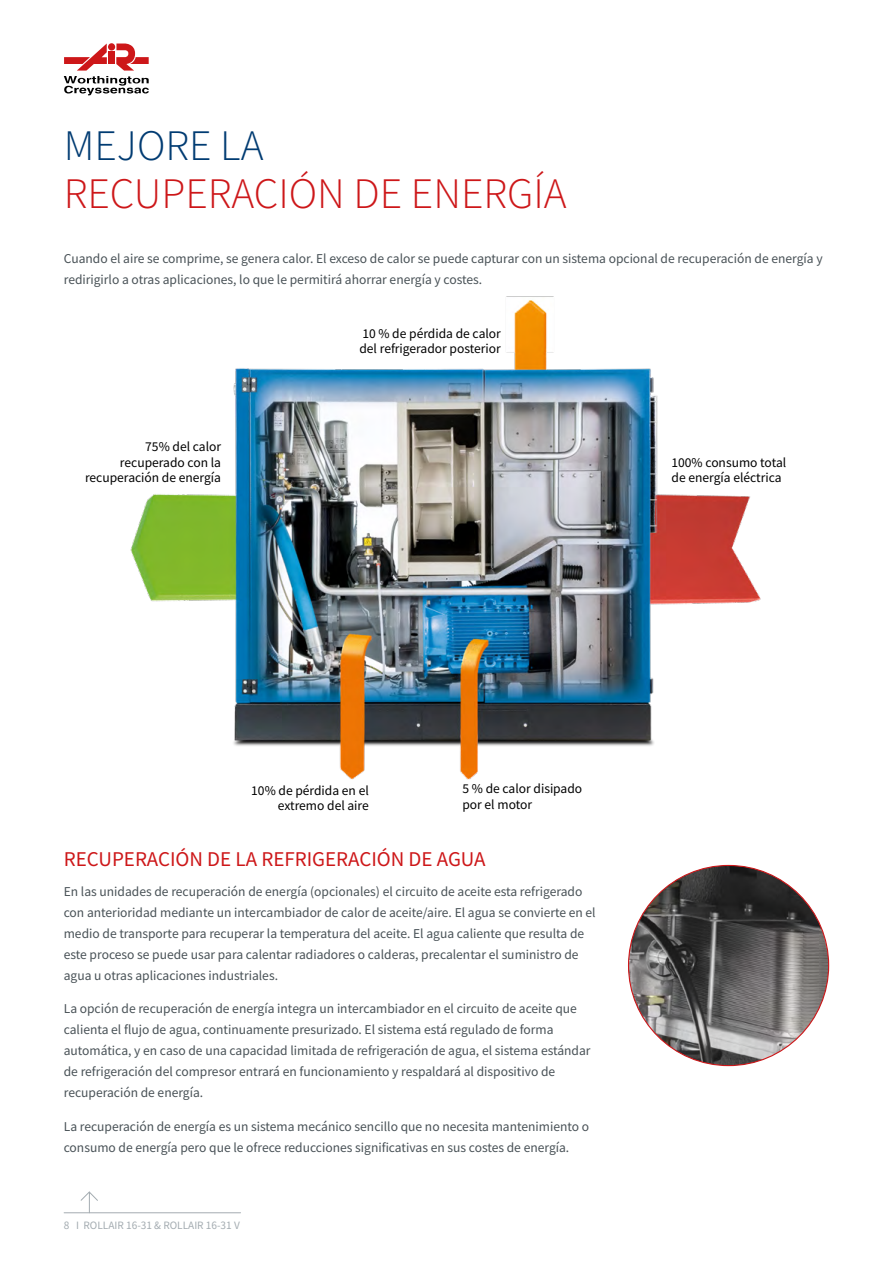
<style>
.page{position:relative;width:893px;height:1263px;background:#fff}
.page>*{position:absolute;margin:0;border:0;box-sizing:border-box;transform-origin:0 0}
.t1{font:300 43.5px "Source Sans Pro";color:#cd1719}
.t2{font:300 43.5px "Source Sans Pro";color:#003b72}
.t3{font:21px "Source Sans Pro";color:#cd1719}
.t4{font:13.5px/21px "Source Sans Pro";color:#485156}
.t5{font:13.5px/15.3px "Source Sans Pro";color:#000}
.t6{font:11.25px "Source Sans Pro";color:#a4acb1}
</style>
<div class="page">
<img style="left:628px;top:865px;width:201px;height:200px;border-radius:100px">
<img style="left:130px;top:300px;width:631px;height:480px">
<svg style="left:80px;top:1191px;width:18px;height:21px"></svg>
<hr style="left:64px;top:1212px;width:177px;height:1px;background:#a4acb1">
<svg style="left:64px;top:44px;width:85px;height:51px"></svg>
<h1 class="t2" style="left:64px;top:119px;width:201px">MEJORE LA</h1>
<h1 class="t1" style="left:64px;top:167px;width:504px">RECUPERACIÓN DE ENERGÍA</h1>
<p class="t4" style="left:64px;top:248px;width:760px">Cuando el aire se comprime, se genera calor. El exceso de calor se puede capturar con un sistema opcional de recuperación de energía y redirigirlo a otras aplicaciones, lo que le permitirá ahorrar energía y costes.</p>
<p class="t5" style="left:85px;top:439px;width:138px;text-align:right">75% del calor recuperado con la recuperación de energía</p>
<p class="t5" style="left:359px;top:326px;width:143px">10 % de pérdida de calor del refrigerador posterior</p>
<p class="t5" style="left:671px;top:454px;width:116px">100% consumo total de energía eléctrica</p>
<p class="t5" style="left:251px;top:783px;width:119px;text-align:right">10% de pérdida en el extremo del aire</p>
<p class="t5" style="left:462px;top:781px;width:121px">5 % de calor disipado por el motor</p>
<h2 class="t3" style="left:64px;top:846px;width:423px">RECUPERACIÓN DE LA REFRIGERACIÓN DE AGUA</h2>
<p class="t4" style="left:64px;top:880px;width:533px">En las unidades de recuperación de energía (opcionales) el circuito de aceite esta refrigerado con anterioridad mediante un intercambiador de calor de aceite/aire. El agua se convierte en el medio de transporte para recuperar la temperatura del aceite. El agua caliente que resulta de este proceso se puede usar para calentar radiadores o calderas, precalentar el suministro de agua u otras aplicaciones industriales.</p>
<p class="t4" style="left:64px;top:998px;width:528px">La opción de recuperación de energía integra un intercambiador en el circuito de aceite que calienta el flujo de agua, continuamente presurizado. El sistema está regulado de forma automática, y en caso de una capacidad limitada de refrigeración de agua, el sistema estándar de refrigeración del compresor entrará en funcionamiento y respaldará al dispositivo de recuperación de energía.</p>
<p class="t4" style="left:64px;top:1116px;width:527px">La recuperación de energía es un sistema mecánico sencillo que no necesita mantenimiento o consumo de energía pero que le ofrece reducciones significativas en sus costes de energía.</p>
<p class="t6" style="left:64px;top:1218px;width:178px">8 I ROLLAIR 16-31 &amp; ROLLAIR 16-31 V</p>
</div>
